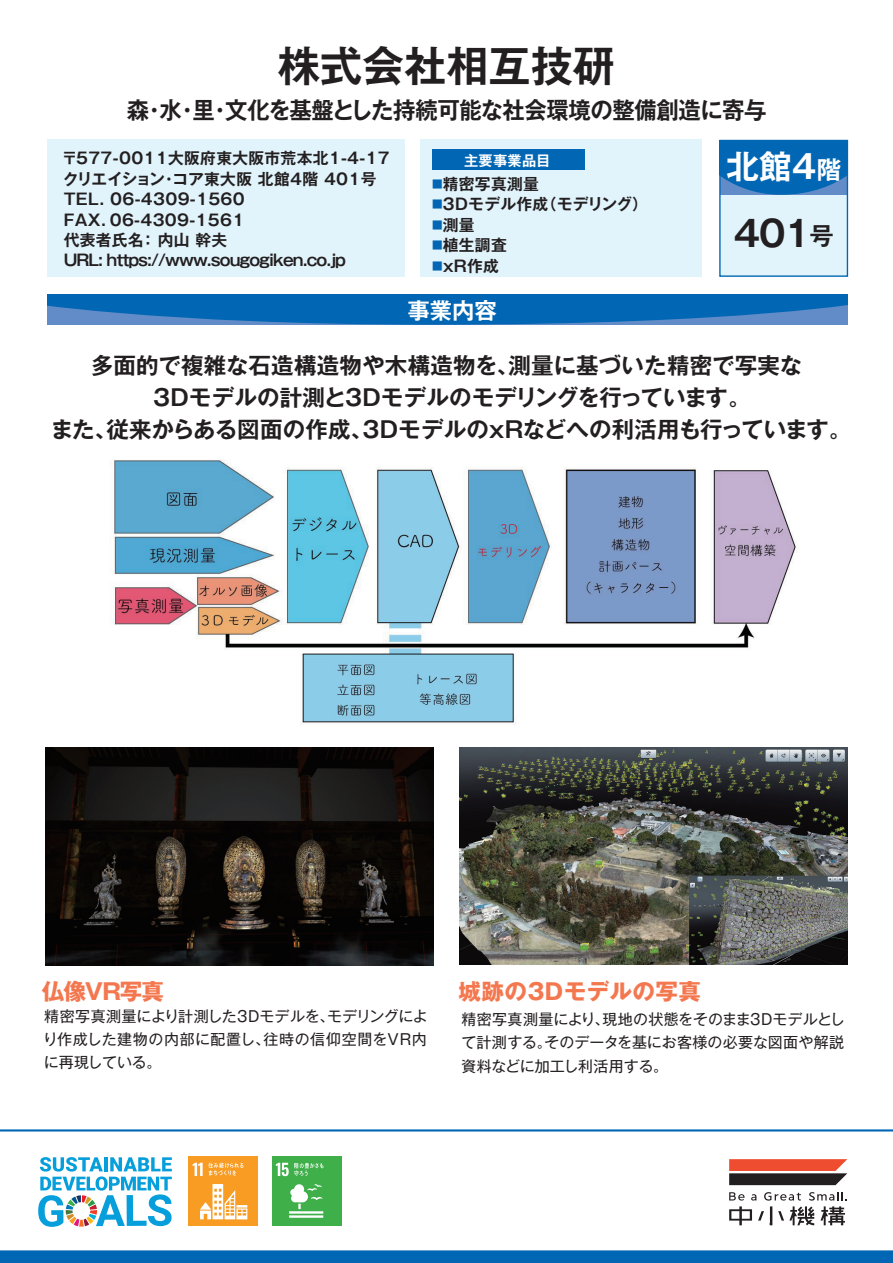
<style>
.page{position:relative;width:893px;height:1263px;background:#fff}
.page>*{position:absolute;margin:0;border:0;box-sizing:border-box;transform-origin:0 0}
.t1{font:700 42.15px "Gothic MB101 Pro De";color:#231f20}
.t2{font:700 35.62px "Gothic MB101 Pro De";color:#231f20}
.t3{font:700 32.85px "Gothic MB101 Pro De";color:#fff}
.t4{font:700 23.4px "Gothic MB101 Pro De";letter-spacing:-.02em;color:#231f20;scale:.96 1}
.t5{font:700 22.5px/32.3px "Gothic MB101 Pro De";letter-spacing:.005em;color:#231f20;text-align:center}
.t6{font:700 22.5px "Gothic MB101 Pro";letter-spacing:.02em;color:#f4784f}
.t7{font:700 22.35px "Gothic MB101 Pro De";color:#fff}
.t8{font:700 15.75px/20.4px "Gothic MB101 Pro De";letter-spacing:.02em;color:#231f20}
.t9{font:15px/23.3px "Gothic MB101 Pro";letter-spacing:.01em;color:#231f20;text-align:justify}
.t10{font:700 14.25px "Gothic MB101 Pro De";letter-spacing:.02em;color:#fff}
.s1{font-size:24.38px}
.s2{font-size:10.5px;color:#0166b3}
</style>
<div class="page">
<img style="left:111px;top:459px;width:685px;height:264px">
<div style="left:47px;top:140px;width:358px;height:137px;background:#e1f4fc"></div>
<div style="left:421px;top:140px;width:281px;height:137px;background:#e1f4fc"></div>
<div style="left:432px;top:149px;width:153px;height:21px;background:#0166b3"></div>
<div style="left:0;top:1250px;width:893px;height:13px;background:#0166b3"></div>
<hr style="left:0;top:1129px;width:893px;height:2px;background:#0166b3">
<svg style="left:729px;top:1206px;width:23px;height:19px"></svg>
<svg style="left:758px;top:1206px;width:14px;height:19px"></svg>
<svg style="left:820px;top:1206px;width:25px;height:19px"></svg>
<svg style="left:778px;top:1206px;width:36px;height:19px"></svg>
<svg style="left:729px;top:1159px;width:118px;height:26px;background:#9a5245"></svg>
<svg style="left:751px;top:1194px;width:5px;height:6px"></svg>
<svg style="left:729px;top:1192px;width:15px;height:8px"></svg>
<svg style="left:764px;top:1192px;width:37px;height:8px"></svg>
<svg style="left:809px;top:1192px;width:37px;height:8px"></svg>
<svg style="left:38px;top:1157px;width:134px;height:70px"></svg>
<svg style="left:47px;top:294px;width:800px;height:31px;background:#146db7"></svg>
<svg style="left:721px;top:142px;width:125px;height:53px;background:#0c6ab5"></svg>
<div style="left:720px;top:195px;width:127px;height:82px;background:#e1f4fc"></div>
<div style="left:719px;top:140px;width:129px;height:137px;border:1px solid #0166b3"></div>
<img style="left:46px;top:747px;width:388px;height:219px">
<img style="left:459px;top:747px;width:388px;height:218px">
<div style="left:188px;top:1157px;width:70px;height:69px;background:#f89c24"></div>
<svg style="left:200px;top:1184px;width:47px;height:35px"></svg>
<svg style="left:193px;top:1163px;width:50px;height:13px"></svg>
<div style="left:272px;top:1157px;width:69px;height:69px;background:#3eaf49"></div>
<hr style="left:289px;top:1211px;width:34px;height:2px;background:#fff">
<hr style="left:289px;top:1215px;width:34px;height:3px;background:#fff">
<svg style="left:290px;top:1184px;width:32px;height:25px"></svg>
<svg style="left:276px;top:1163px;width:47px;height:13px"></svg>
<h1 class="t1" style="left:278px;top:31px;width:338px">株式会社相互技研</h1>
<h3 class="t4" style="left:127px;top:91px;width:668px">森・水・里・文化を基盤とした持続可能な社会環境の整備創造に寄与</h3>
<p class="t8" style="left:62px;top:146px;width:329px">〒577-0011大阪府東大阪市荒本北1-4-17クリエイション・コア東大阪 北館4階 401号<br>TEL. 06-4309-1560<br>FAX. 06-4309-1561<br>代表者氏名： 内山 幹夫<br>URL: https://www.sougogiken.co.jp</p>
<h3 class="t3" style="left:726px;top:139px;width:116px">北館4<span class="s1">階</span></h3>
<p class="t10" style="left:464px;top:148px;width:88px">主要事業品目</p>
<p class="t8" style="left:432px;top:172px;width:108px"><span class="s2">■</span>精密写真測量</p>
<p class="t8" style="left:432px;top:192px;width:217px"><span class="s2">■</span>３Dモデル作成（モデリング）</p>
<p class="t8" style="left:432px;top:213px;width:44px"><span class="s2">■</span>測量</p>
<p class="t8" style="left:432px;top:233px;width:76px"><span class="s2">■</span>植生調査</p>
<p class="t8" style="left:432px;top:253px;width:68px"><span class="s2">■</span>ｘR作成</p>
<h2 class="t2" style="left:734px;top:204px;width:102px">401<span class="s1">号</span></h2>
<h3 class="t7" style="left:407px;top:292px;width:91px">事業内容</h3>
<h3 class="t5" style="left:51px;top:346px;width:802px">多面的で複雑な石造構造物や木構造物を、測量に基づいた精密で写実な<br>３Dモデルの計測と３Dモデルのモデリングを行っています。<br>また、従来からある図面の作成、３DモデルのｘRなどへの利活用も行っています。</h3>
<h3 class="t6" style="left:42px;top:972px;width:124px">仏像VR写真</h3>
<h3 class="t6" style="left:458px;top:972px;width:244px">城跡の３Dモデルの写真</h3>
<p class="t9" style="left:43px;top:1002px;width:386px">精密写真測量により計測した３Dモデルを、モデリングにより作成した建物の内部に配置し、往時の信仰空間をVR内に再現している。</p>
<p class="t9" style="left:461px;top:1005px;width:385px">精密写真測量により、現地の状態をそのまま３Dモデルとして計測する。そのデータを基にお客様の必要な図面や解説資料などに加工し利活用する。</p>
</div>
